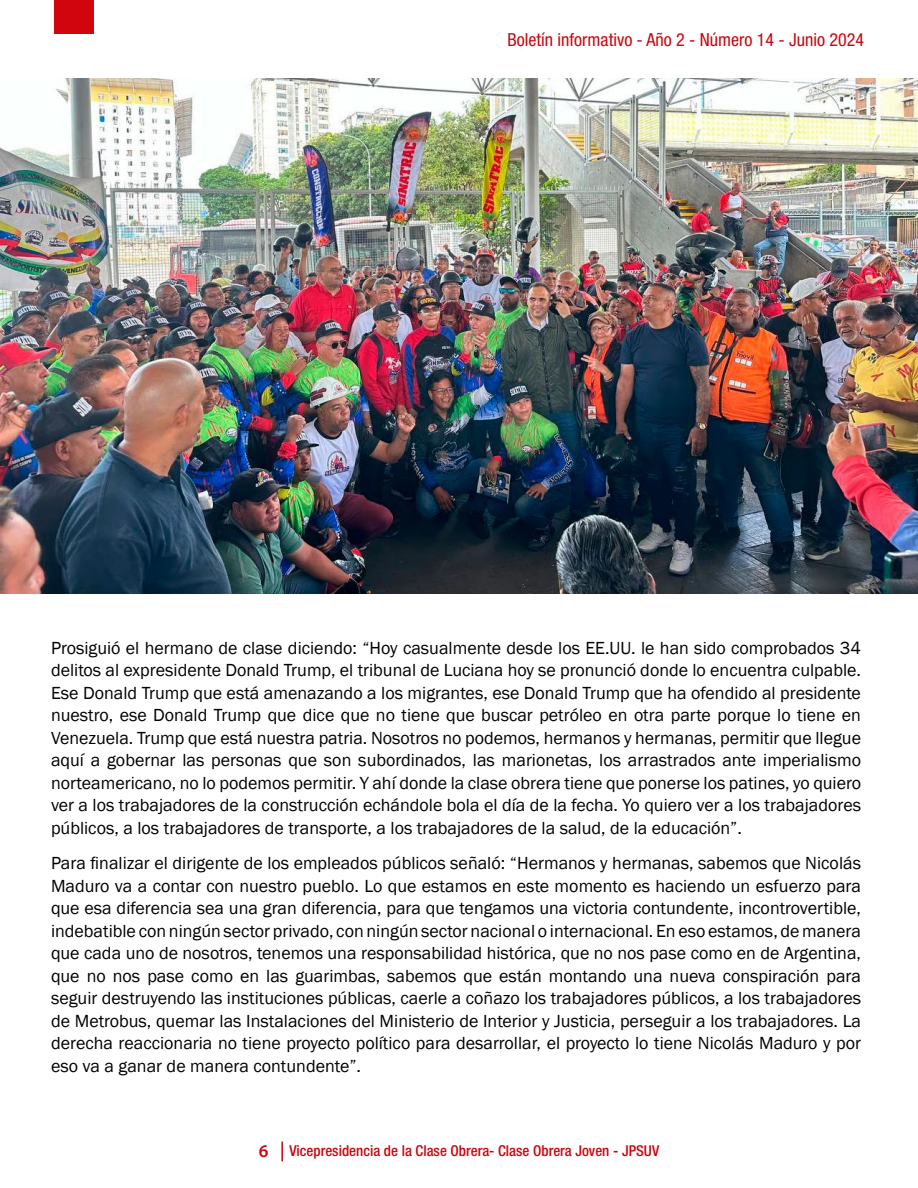
<style>
.page{position:relative;width:918px;height:1188px;background:#fff}
.page>*{position:absolute;margin:0;border:0;box-sizing:border-box;transform-origin:0 0}
.t1{font:18px/22.5px "Franklin Gothic";color:#000;text-align:justify}
.t2{font:condensed 18px "Helvetica Neue LT Std";color:#cb0610}
.t3{font:500 condensed 15px "Helvetica Neue";color:#cb0610}
.s1{font-family:"Myriad Pro";font-weight:600;font-stretch:normal;font-size:18px}
</style>
<div class="page">
<svg style="left:281px;top:1142px;width:2px;height:19px"></svg>
<img style="left:0;top:79px;width:918px;height:515px">
<div style="left:54px;top:0;width:40px;height:33px;background:#d1050e"></div>
<p class="t2" style="left:508px;top:29px;width:358px">Boletín informativo - Año 2 - Número 14 - Junio 2024</p>
<p class="t1" style="left:51px;top:637px;width:812px">Prosiguió el hermano de clase diciendo: “Hoy casualmente desde los EE.UU. le han sido comprobados 34 delitos al expresidente Donald Trump, el tribunal de Luciana hoy se pronunció donde lo encuentra culpable.<br>Ese Donald Trump que está amenazando a los migrantes, ese Donald Trump que ha ofendido al presidente nuestro, ese Donald Trump que dice que no tiene que buscar petróleo en otra parte porque lo tiene en Venezuela. Trump que está nuestra patria. Nosotros no podemos, hermanos y hermanas, permitir que llegue aquí a gobernar las personas que son subordinados, las marionetas, los arrastrados ante imperialismo norteamericano, no lo podemos permitir. Y ahí donde la clase obrera tiene que ponerse los patines, yo quiero ver a los trabajadores de la construcción echándole bola el día de la fecha. Yo quiero ver a los trabajadores públicos, a los trabajadores de transporte, a los trabajadores de la salud, de la educación”.</p>
<p class="t1" style="left:51px;top:852px;width:812px">Para finalizar el dirigente de los empleados públicos señaló: “Hermanos y hermanas, sabemos que Nicolás Maduro va a contar con nuestro pueblo. Lo que estamos en este momento es haciendo un esfuerzo para que esa diferencia sea una gran diferencia, para que tengamos una victoria contundente, incontrovertible, indebatible con ningún sector privado, con ningún sector nacional o internacional. En eso estamos, de manera que cada uno de nosotros, tenemos una responsabilidad histórica, que no nos pase como en de Argentina, que no nos pase como en las guarimbas, sabemos que están montando una nueva conspiración para seguir destruyendo las instituciones públicas, caerle a coñazo los trabajadores públicos, a los trabajadores de Metrobus, quemar las Instalaciones del Ministerio de Interior y Justicia, perseguir a los trabajadores. La derecha reaccionaria no tiene proyecto político para desarrollar, el proyecto lo tiene Nicolás Maduro y por eso va a ganar de manera contundente”.</p>
<p class="t3" style="left:259px;top:1142px;width:402px"><span class="s1">6</span> Vicepresidencia de la Clase Obrera- Clase Obrera Joven - JPSUV</p>
</div>
